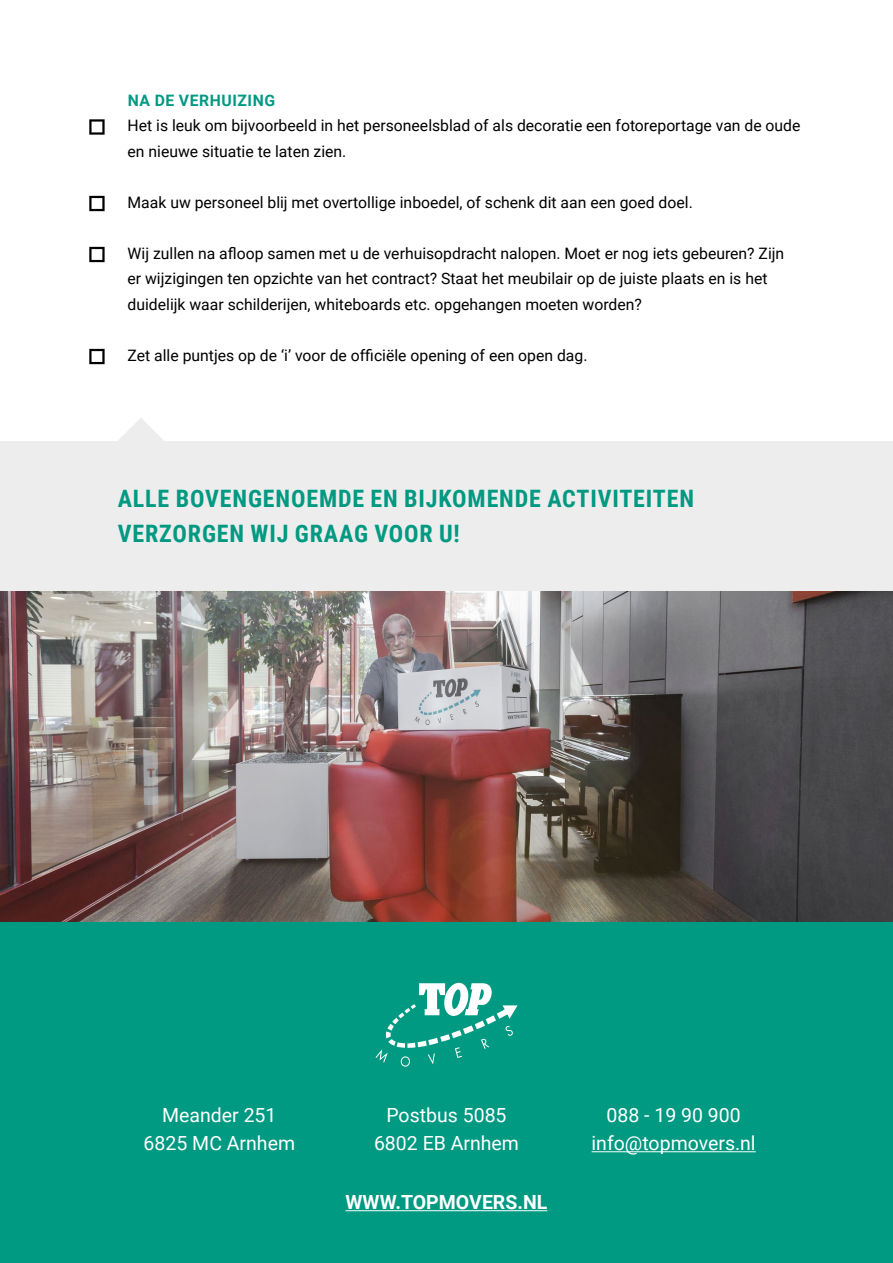
<style>
.page{position:relative;width:893px;height:1263px;background:#fff}
.page>*{position:absolute;margin:0;border:0;box-sizing:border-box;transform-origin:0 0}
.t1{font:700 24px/34.5px "Roboto Condensed";letter-spacing:.035em;color:#009982}
.t2{font:19.5px/28.5px "Roboto";color:#fff;text-align:center}
.t3{font:700 19.5px "Roboto";color:#fff}
.t4{font:15.75px/25.5px "Roboto";color:#000}
.t5{font:700 15.75px "Roboto";letter-spacing:.035em;color:#009982}
</style>
<div class="page">
<img style="left:0;top:591px;width:893px;height:331px">
<div style="left:0;top:441px;width:893px;height:150px;background:#ededed"></div>
<svg style="left:89px;top:119px;width:16px;height:16px"></svg>
<svg style="left:89px;top:196px;width:16px;height:15px"></svg>
<svg style="left:89px;top:247px;width:16px;height:15px"></svg>
<svg style="left:89px;top:349px;width:16px;height:15px"></svg>
<svg style="left:118px;top:418px;width:46px;height:23px"></svg>
<div style="left:0;top:922px;width:893px;height:341px;background:#009982"></div>
<svg style="left:375px;top:982px;width:142px;height:85px"></svg>
<hr style="left:592px;top:1151px;width:164px;height:1px;background:#fff">
<hr style="left:346px;top:1210px;width:201px;height:1px;background:#fff">
<p class="t5" style="left:128px;top:89px;width:149px">NA DE VERHUIZING</p>
<p class="t4" style="left:128px;top:112px;width:674px">Het is leuk om bijvoorbeeld in het personeelsblad of als decoratie een fotoreportage van de oude en nieuwe situatie te laten zien.</p>
<p class="t4" style="left:128px;top:189px;width:567px">Maak uw personeel blij met overtollige inboedel, of schenk dit aan een goed doel.</p>
<p class="t4" style="left:128px;top:240px;width:658px">Wij zullen na afloop samen met u de verhuisopdracht nalopen. Moet er nog iets gebeuren? Zijn er wijzigingen ten opzichte van het contract? Staat het meubilair op de juiste plaats en is het duidelijk waar schilderijen, whiteboards etc. opgehangen moeten worden?</p>
<p class="t4" style="left:128px;top:342px;width:461px">Zet alle puntjes op de ‘i’ voor de officiële opening of een open dag.</p>
<h1 class="t1" style="left:118px;top:481px;width:578px">ALLE BOVENGENOEMDE EN BIJKOMENDE ACTIVITEITEN<br>VERZORGEN WIJ GRAAG VOOR U!</h1>
<p class="t2" style="left:144px;top:1100px;width:153px">Meander 251<br>6825 MC Arnhem</p>
<p class="t2" style="left:374px;top:1100px;width:146px">Postbus 5085<br>6802 EB Arnhem</p>
<p class="t2" style="left:592px;top:1100px;width:166px">088 - 19 90 900 info@topmovers.nl</p>
<p class="t3" style="left:346px;top:1189px;width:203px">WWW.TOPMOVERS.NL</p>
</div>
